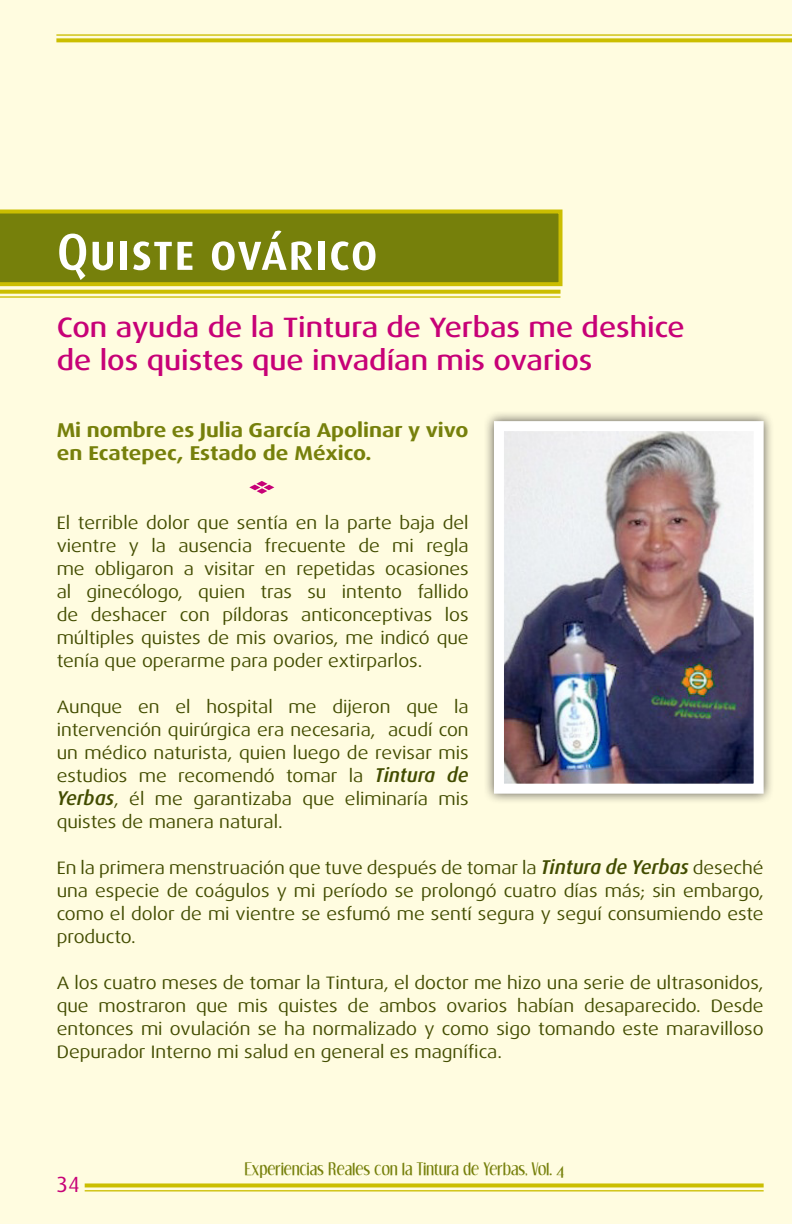
<style>
.page{position:relative;width:792px;height:1224px;background:#fffce0}
.page>*{position:absolute;margin:0;border:0;box-sizing:border-box;transform-origin:0 0}
.t1{font:52px "Dax Medium Caps";color:#fff}
.t2{font:500 28px/33.6px "Dax Wide";color:#c70177}
.t3{font:22px "Dax";color:#c70177}
.t4{font:700 20px/23px "Dax Wide";color:#76800b}
.t5{font:18px/23px "Dax Wide";color:#424c00;text-align:justify}
.t6{font:17.2px "Dream Orphans";letter-spacing:.01em;color:#76800b}
.s1{font-family:"Dax";font-weight:500;font-style:italic;font-size:20px}
</style>
<div class="page">
<svg style="left:85px;top:1183px;width:679px;height:4px;background:#d1c51b"></svg>
<hr style="left:85px;top:1190px;width:679px;height:1px;background:#cbbe01">
<svg style="left:56px;top:38px;width:736px;height:4px;background:#cfc315"></svg>
<hr style="left:56px;top:34px;width:736px;height:2px;background:#cbbe01">
<div style="left:483px;top:410px;width:292px;height:395px;background:#231f20;opacity:.75"></div>
<img style="left:505px;top:432px;width:248px;height:351px">
<div style="left:494px;top:421px;width:270px;height:373px;border:10px solid #fff"></div>
<svg style="left:0;top:210px;width:563px;height:76px;background:#7e860a"></svg>
<svg style="left:249px;top:481px;width:25px;height:13px"></svg>
<svg style="left:0;top:290px;width:561px;height:4px;background:#cfc212"></svg>
<hr style="left:0;top:296px;width:561px;height:2px;background:#cbbe01">
<p class="t1" style="left:57px;top:223px;width:323px">Quiste ovárico</p>
<p class="t2" style="left:57px;top:311px;width:630px">Con ayuda de la Tintura de Yerbas me deshice de los quistes que invadían mis ovarios</p>
<p class="t4" style="left:57px;top:418px;width:413px">Mi nombre es Julia García Apolinar y vivo en Ecatepec, Estado de México.</p>
<p class="t5" style="left:57px;top:511px;width:414px">El terrible dolor que sentía en la parte baja del vientre y la ausencia frecuente de mi regla me obligaron a visitar en repetidas ocasiones al ginecólogo, quien tras su intento fallido de deshacer con píldoras anticonceptivas los múltiples quistes de mis ovarios, me indicó que tenía que operarme para poder extirparlos.</p>
<p class="t5" style="left:57px;top:695px;width:414px">Aunque en el hospital me dijeron que la intervención quirúrgica era necesaria, acudí con un médico naturista, quien luego de revisar mis estudios me recomendó tomar la <span class="s1">Tintura de Yerbas</span>, él me garantizaba que eliminaría mis quistes de manera natural.</p>
<p class="t5" style="left:57px;top:856px;width:709px">En la primera menstruación que tuve después de tomar la <span class="s1">Tintura de Yerbas</span> deseché una especie de coágulos y mi período se prolongó cuatro días más; sin embargo, como el dolor de mi vientre se esfumó me sentí segura y seguí consumiendo este producto.</p>
<p class="t5" style="left:57px;top:971px;width:709px">A los cuatro meses de tomar la Tintura, el doctor me hizo una serie de ultrasonidos, que mostraron que mis quistes de ambos ovarios habían desaparecido. Desde entonces mi ovulación se ha normalizado y como sigo tomando este maravilloso Depurador Interno mi salud en general es magnífica.</p>
<p class="t3" style="left:56px;top:1172px;width:25px">34</p>
<p class="t6" style="left:245px;top:1160px;width:321px">Experiencias Reales con la Tintura de Yerbas, Vol. 4</p>
</div>
